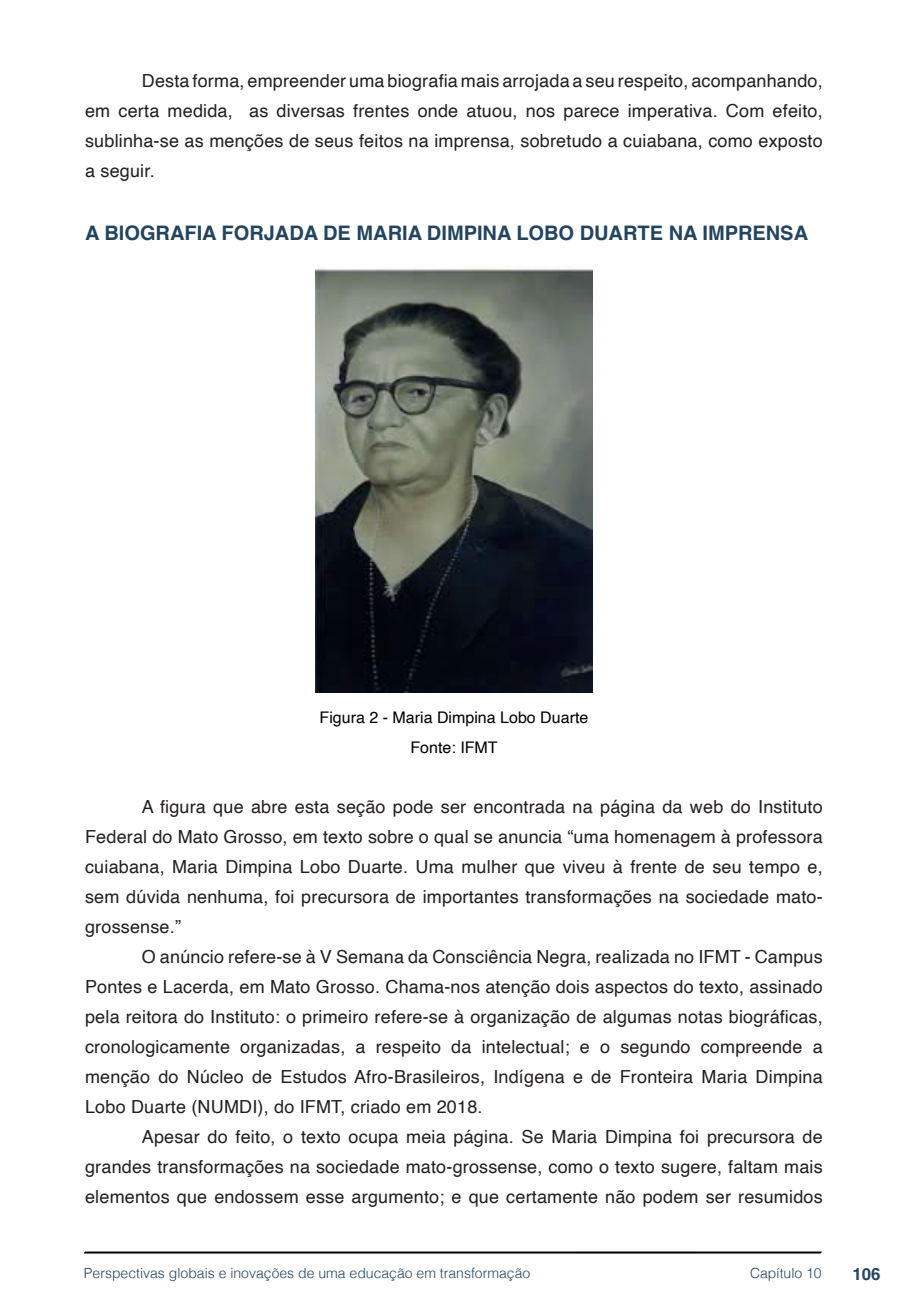
<style>
.page{position:relative;width:908px;height:1304px;background:#fff}
.page>*{position:absolute;margin:0;border:0;box-sizing:border-box;transform-origin:0 0}
.TITULOS{font:700 20px "Helvetica";color:#23445f}
.txt{font:18px/30px "Helvetica";letter-spacing:.01em;color:#231f20;text-align:justify}
.t1{font:700 16.8px "Helvetica";color:#23445f}
.imagens_graf_tab{font:16px "Helvetica";color:#000}
.t2{font:300 14px "Helvetica";color:#23445f}
</style>
<div class="page">
<svg style="left:84px;top:1251px;width:737px;height:3px;background:#515151"></svg>
<img style="left:315px;top:269px;width:277px;height:423px">
<p class="txt" style="left:85px;top:66px;width:738px;text-indent:57px">Desta forma, empreender uma biografia mais arrojada a seu respeito, acompanhando, em certa medida, as diversas frentes onde atuou, nos parece imperativa. Com efeito, sublinha-se as menções de seus feitos na imprensa, sobretudo a cuiabana, como exposto a seguir.</p>
<p class="TITULOS" style="left:85px;top:221px;width:724px">A BIOGRAFIA FORJADA DE MARIA DIMPINA LOBO DUARTE NA IMPRENSA</p>
<p class="imagens_graf_tab" style="left:319px;top:705px;width:270px">Figura 2 - Maria Dimpina Lobo Duarte</p>
<p class="imagens_graf_tab" style="left:410px;top:735px;width:89px">Fonte: IFMT</p>
<p class="txt" style="left:85px;top:792px;width:738px;text-indent:57px">A figura que abre esta seção pode ser encontrada na página da web do Instituto Federal do Mato Grosso, em texto sobre o qual se anuncia “uma homenagem à professora cuiabana, Maria Dimpina Lobo Duarte. Uma mulher que viveu à frente de seu tempo e, sem dúvida nenhuma, foi precursora de importantes transformações na sociedade mato&shy;grossense.”</p>
<p class="txt" style="left:85px;top:942px;width:738px;text-indent:57px">O anúncio refere-se à V Semana da Consciência Negra, realizada no IFMT - Campus Pontes e Lacerda, em Mato Grosso. Chama-nos atenção dois aspectos do texto, assinado pela reitora do Instituto: o primeiro refere-se à organização de algumas notas biográficas, cronologicamente organizadas, a respeito da intelectual; e o segundo compreende a menção do Núcleo de Estudos Afro-Brasileiros, Indígena e de Fronteira Maria Dimpina Lobo Duarte (NUMDI), do IFMT, criado em 2018.</p>
<p class="txt" style="left:85px;top:1122px;width:738px;text-indent:57px">Apesar do feito, o texto ocupa meia página. Se Maria Dimpina foi precursora de grandes transformações na sociedade mato-grossense, como o texto sugere, faltam mais elementos que endossem esse argumento; e que certamente não podem ser resumidos</p>
<p class="t2" style="left:84px;top:1261px;width:447px">Perspectivas globais e inovações de uma educação em transformação</p>
<p class="t2" style="left:749px;top:1261px;width:73px">Capítulo 10</p>
<p class="t1" style="left:851px;top:1264px;width:30px">106</p>
</div>
